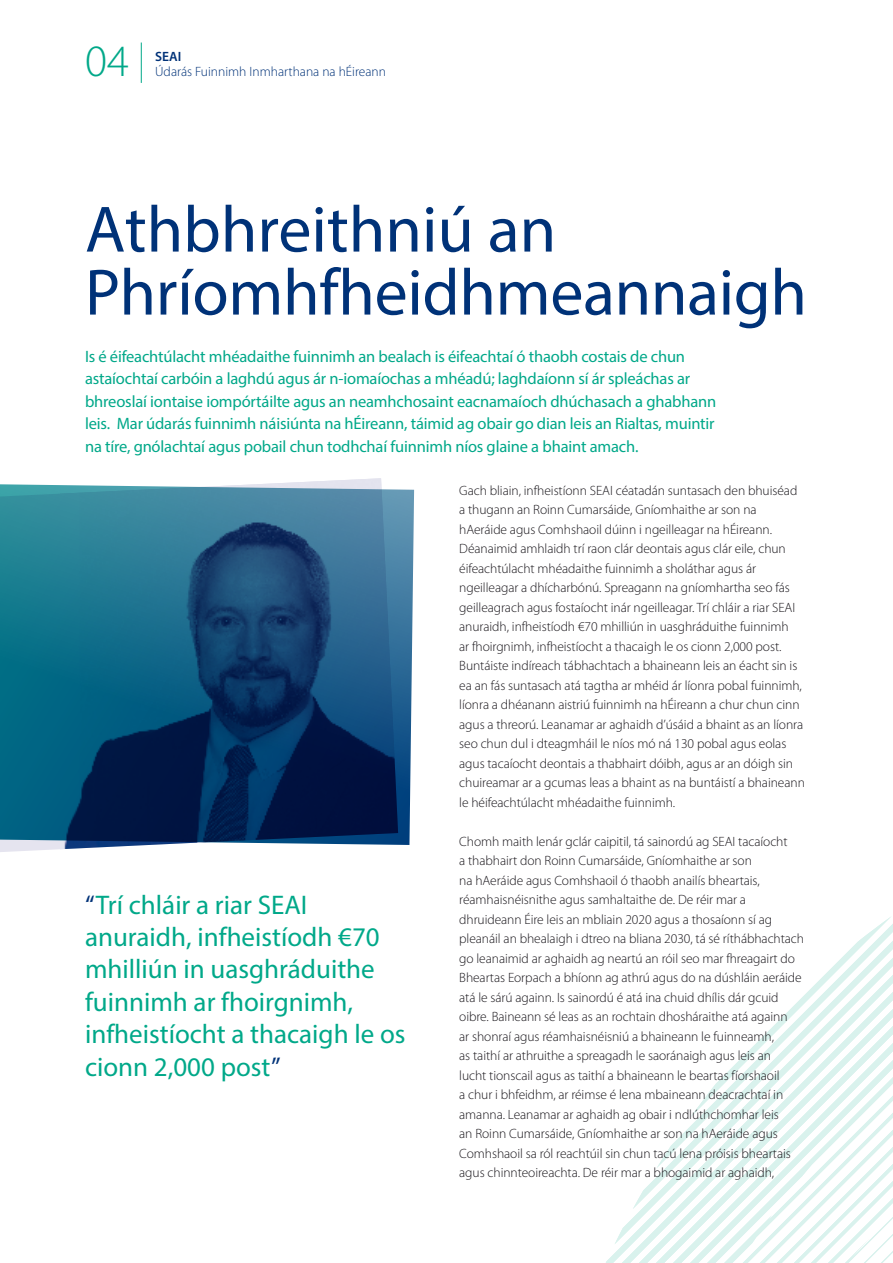
<style>
.page{position:relative;width:893px;height:1263px;background:#fff}
.page>*{position:absolute;margin:0;border:0;box-sizing:border-box;transform-origin:0 0}
.SEAI_AR17_Section_he{font:66px/63px "Myriad Pro";letter-spacing:-.005em;color:#003278}
.t1{font:300 45px "Myriad Pro";color:#00a889}
.SEAI_AR17_Section_he-2{font:27px/32.4px "Myriad Pro";color:#00a889}
.SEAI_AR17_Standfirst{font:16.5px/22.5px "Myriad Pro";letter-spacing:-.01em;color:#00a889}
.SEAI_AR17_Body{font:300 13.5px/19.5px "Myriad Pro";letter-spacing:-.005em;color:#1a171c}
.t2{font:300 13.5px "Myriad Pro";color:#003278}
.t3{font:600 13.5px "Myriad Pro";color:#003278}
.s1{color:#003278}
</style>
<div class="page">
<hr style="left:141px;top:43px;width:1px;height:40px;background:#00a889">
<svg style="left:606px;top:1019px;width:175px;height:244px"></svg>
<svg style="left:781px;top:917px;width:112px;height:346px"></svg>
<svg style="left:0;top:483px;width:414px;height:362px"></svg>
<h2 class="t1" style="left:85px;top:37px;width:45px">04</h2>
<p class="t3" style="left:155px;top:48px;width:28px">SEAI</p>
<p class="t2" style="left:155px;top:64px;width:232px">Údarás Fuinnimh Inmharthana na hÉireann</p>
<p class="SEAI_AR17_Section_he" style="left:85px;top:197px;width:723px">Athbhreithniú an<br>Phríomhfheidhmeannaigh</p>
<p class="SEAI_AR17_Standfirst" style="left:85px;top:344px;width:633px">Is é éifeachtúlacht mhéadaithe fuinnimh an bealach is éifeachtaí ó thaobh costais de chun astaíochtaí carbóin a laghdú agus ár n-iomaíochas a mhéadú; laghdaíonn sí ár spleáchas ar bhreoslaí iontaise iompórtáilte agus an neamhchosaint eacnamaíoch dhúchasach a ghabhann leis. Mar údarás fuinnimh náisiúnta na hÉireann, táimid ag obair go dian leis an Rialtas, muintir na tíre, gnólachtaí agus pobail chun todhchaí fuinnimh níos glaine a bhaint amach.</p>
<p class="SEAI_AR17_Section_he-2" style="left:85px;top:888px;width:322px"><span class="s1">“</span>Trí chláir a riar SEAI anuraidh, infheistíodh €70 mhilliún in uasghráduithe fuinnimh ar fhoirgnimh, infheistíocht a thacaigh le os cionn 2,000 post<span class="s1">”</span></p>
<p class="SEAI_AR17_Body" style="left:459px;top:481px;width:347px">Gach bliain, infheistíonn SEAI céatadán suntasach den bhuiséad a thugann an Roinn Cumarsáide, Gníomhaithe ar son na hAeráide agus Comhshaoil dúinn i ngeilleagar na hÉireann.<br>Déanaimid amhlaidh trí raon clár deontais agus clár eile, chun éifeachtúlacht mhéadaithe fuinnimh a sholáthar agus ár ngeilleagar a dhícharbónú. Spreagann na gníomhartha seo fás geilleagrach agus fostaíocht inár ngeilleagar. Trí chláir a riar SEAI anuraidh, infheistíodh €70 mhilliún in uasghráduithe fuinnimh<br>ar fhoirgnimh, infheistíocht a thacaigh le os cionn 2,000 post.<br>Buntáiste indíreach tábhachtach a bhaineann leis an éacht sin is ea an fás suntasach atá tagtha ar mhéid ár líonra pobal fuinnimh, líonra a dhéanann aistriú fuinnimh na hÉireann a chur chun cinn agus a threorú. Leanamar ar aghaidh d’úsáid a bhaint as an líonra seo chun dul i dteagmháil le níos mó ná 130 pobal agus eolas agus tacaíocht deontais a thabhairt dóibh, agus ar an dóigh sin chuireamar ar a gcumas leas a bhaint as na buntáistí a bhaineann le héifeachtúlacht mhéadaithe fuinnimh.</p>
<p class="SEAI_AR17_Body" style="left:459px;top:832px;width:346px">Chomh maith lenár gclár caipitil, tá sainordú ag SEAI tacaíocht<br>a thabhairt don Roinn Cumarsáide, Gníomhaithe ar son<br>na hAeráide agus Comhshaoil ó thaobh anailís bheartais, réamhaisnéisnithe agus samhaltaithe de. De réir mar a dhruideann Éire leis an mbliain 2020 agus a thosaíonn sí ag pleanáil an bhealaigh i dtreo na bliana 2030, tá sé ríthábhachtach go leanaimid ar aghaidh ag neartú an róil seo mar fhreagairt do Bheartas Eorpach a bhíonn ag athrú agus do na dúshláin aeráide atá le sárú againn. Is sainordú é atá ina chuid dhílis dár gcuid oibre. Baineann sé leas as an rochtain dhosháraithe atá againn<br>ar shonraí agus réamhaisnéisniú a bhaineann le fuinneamh,<br>as taithí ar athruithe a spreagadh le saoránaigh agus leis an<br>lucht tionscail agus as taithí a bhaineann le beartas fíorshaoil<br>a chur i bhfeidhm, ar réimse é lena mbaineann deacrachtaí in amanna. Leanamar ar aghaidh ag obair i ndlúthchomhar leis<br>an Roinn Cumarsáide, Gníomhaithe ar son na hAeráide agus Comhshaoil sa ról reachtúil sin chun tacú lena próisis bheartais agus chinnteoireachta. De réir mar a bhogaimid ar aghaidh,</p>
</div>
